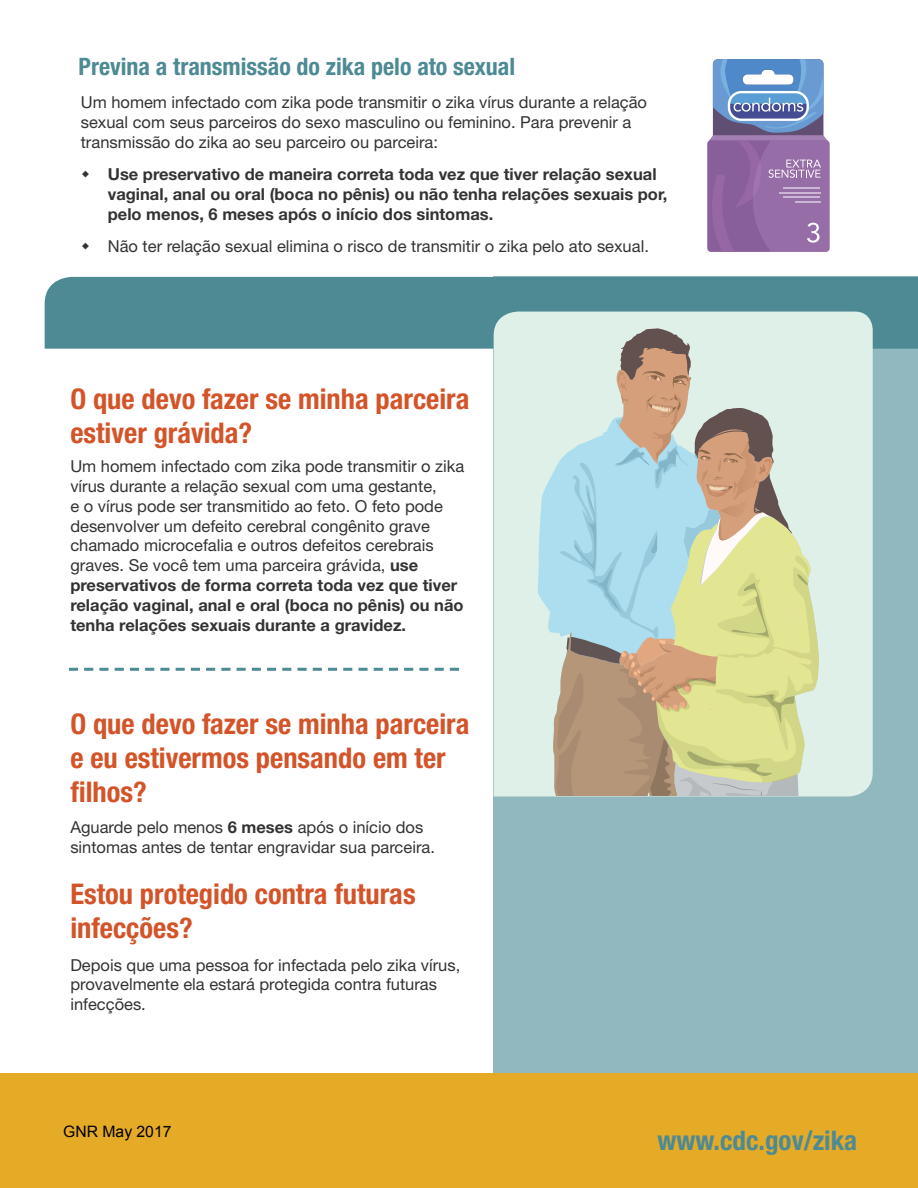
<style>
.page{position:relative;width:918px;height:1188px;background:#fff}
.page>*{position:absolute;margin:0;border:0;box-sizing:border-box;transform-origin:0 0}
.t1{font:700 condensed 28.5px/34.2px "Helvetica Neue LT Std";color:#d45429}
.t2{font:700 condensed 27px "Helvetica Neue LT Std";color:#4d8a94}
.t3{font:700 condensed 24px "Helvetica Neue LT Std";color:#4d8a94}
.t4{font:16.5px/19.8px "Helvetica Neue LT Std";color:#333}
.t5{font:700 16.5px/19.8px "Helvetica Neue LT Std";color:#333}
.t6{font:15.75px "Arial";color:#000}
.s1{font-weight:700}
</style>
<div class="page">
<div style="left:494px;top:276px;width:424px;height:806px;background:#91b8bf"></div>
<svg style="left:69px;top:668px;width:390px;height:3px"></svg>
<div style="left:0;top:1073px;width:918px;height:115px;background:#e6ab26"></div>
<div style="left:45px;top:277px;width:873px;height:72px;background:#4d8a94"></div>
<svg style="left:708px;top:59px;width:122px;height:193px;background:#8d81b4"></svg>
<hr style="left:784px;top:188px;width:36px;height:1px;background:#fff">
<hr style="left:784px;top:197px;width:36px;height:1px;background:#fff">
<hr style="left:795px;top:201px;width:25px;height:2px;background:#fff">
<hr style="left:779px;top:192px;width:41px;height:1px;background:#fff">
<div style="left:494px;top:312px;width:379px;height:485px;background:#def0e8"></div>
<svg style="left:538px;top:328px;width:13px;height:468px;background:#d2ebe9"></svg>
<svg style="left:551px;top:328px;width:268px;height:468px;background:#c5cbb2"></svg>
<p class="t3" style="left:79px;top:52px;width:438px">Previna a transmissão do zika pelo ato sexual</p>
<p class="t4" style="left:81px;top:92px;width:568px">Um homem infectado com zika pode transmitir o zika vírus durante a relação sexual com seus parceiros do sexo masculino ou feminino. Para prevenir a transmissão do zika ao seu parceiro ou parceira:</p>
<p class="t5" style="left:108px;top:164px;width:561px">Use preservativo de maneira correta toda vez que tiver relação sexual vaginal, anal ou oral (boca no pênis) ou não tenha relações sexuais por, pelo menos, 6 meses após o início dos sintomas.</p>
<p class="t4" style="left:108px;top:236px;width:543px">Não ter relação sexual elimina o risco de transmitir o zika pelo ato sexual.</p>
<p class="t1" style="left:70px;top:381px;width:401px">O que devo fazer se minha parceira estiver grávida?</p>
<p class="t4" style="left:70px;top:456px;width:395px">Um homem infectado com zika pode transmitir o zika vírus durante a relação sexual com uma gestante,<br>e o vírus pode ser transmitido ao feto. O feto pode desenvolver um defeito cerebral congênito grave chamado microcefalia e outros defeitos cerebrais graves. Se você tem uma parceira grávida, <span class="s1">use preservativos de forma correta toda vez que tiver relação vaginal, anal e oral (boca no pênis) ou não tenha relações sexuais durante a gravidez.</span></p>
<p class="t1" style="left:70px;top:706px;width:401px">O que devo fazer se minha parceira e eu estivermos pensando em ter filhos?</p>
<p class="t4" style="left:70px;top:817px;width:366px">Aguarde pelo menos <span class="s1">6 meses</span> após o início dos sintomas antes de tentar engravidar sua parceira.</p>
<p class="t1" style="left:70px;top:877px;width:347px">Estou protegido contra futuras infecções?</p>
<p class="t4" style="left:70px;top:955px;width:391px">Depois que uma pessoa for infectada pelo zika vírus, provavelmente ela estará protegida contra futuras infecções.</p>
<p class="t6" style="left:63px;top:1121px;width:110px">GNR May 2017</p>
<p class="t2" style="left:658px;top:1124px;width:201px">www.cdc.gov/zika</p>
</div>
